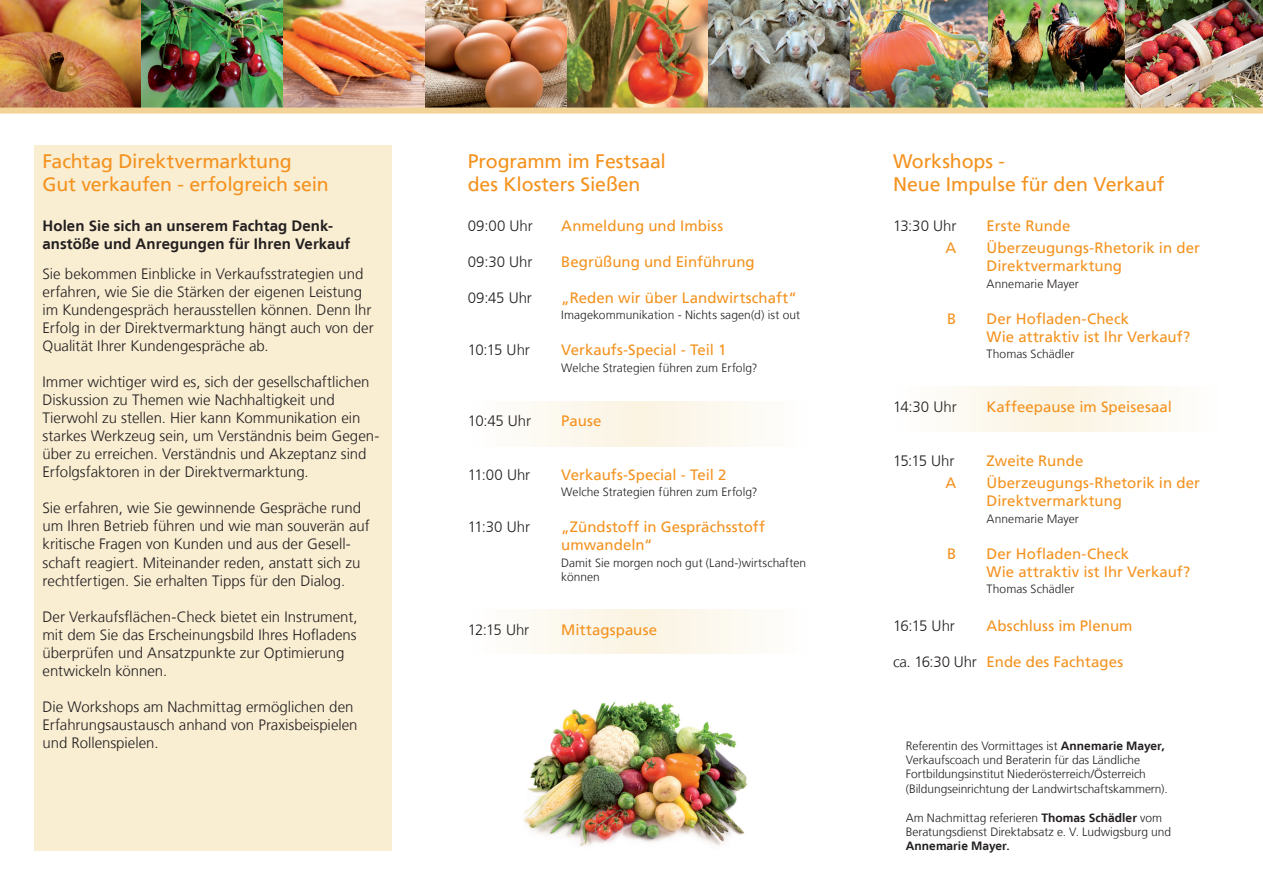
<style>
.page{position:relative;width:1263px;height:893px;background:#fff}
.page>*{position:absolute;margin:0;border:0;box-sizing:border-box;transform-origin:0 0}
.t1{font:19.5px/23.4px "Frutiger LT";letter-spacing:-.005em;color:#f4921e}
.t2{font:300 15px/18px "Frutiger LT";color:#231f20}
.t3{font:15px/18px "Frutiger LT";letter-spacing:.005em;color:#f4921e}
.t4{font:700 15px/18px "Frutiger LT";letter-spacing:.005em;color:#231f20}
.t5{font:300 12px/14.4px "Frutiger LT";color:#231f20}
.t6{font:700 12px "Frutiger LT";color:#231f20}
.s1{font-weight:300;color:#231f20}
.s2{font-weight:700}
</style>
<div class="page">
<div style="left:468px;top:609px;width:340px;height:44px;background:linear-gradient(to right,#fcf9f0,#fcf9f0)"></div>
<div style="left:893px;top:386px;width:327px;height:46px;background:linear-gradient(to bottom,#fcf9f0,#fcf9f0)"></div>
<div style="left:468px;top:401px;width:340px;height:45px;background:linear-gradient(to right,#fcf9f0,#fcf9f0)"></div>
<img style="left:524px;top:700px;width:224px;height:146px">
<img style="left:0;top:0;width:142px;height:108px">
<img style="left:142px;top:0;width:141px;height:108px">
<img style="left:283px;top:0;width:426px;height:108px">
<img style="left:709px;top:0;width:141px;height:108px">
<img style="left:850px;top:0;width:413px;height:108px">
<div style="left:0;top:108px;width:1263px;height:6px;background:#f2d498"></div>
<div style="left:34px;top:145px;width:357px;height:705px;background:#f9edd2"></div>
<h1 class="t1" style="left:43px;top:149px;width:288px">Fachtag Direktvermarktung<br>Gut verkaufen - erfolgreich sein</h1>
<p class="t4" style="left:43px;top:217px;width:309px">Holen Sie sich an unserem Fachtag Denk&shy;anstöße und Anregungen für Ihren Verkauf</p>
<p class="t2" style="left:43px;top:265px;width:333px">Sie bekommen Einblicke in Verkaufsstrategien und erfahren, wie Sie die Stärken der eigenen Leistung im Kundengespräch herausstellen können. Denn Ihr Erfolg in der Direktvermarktung hängt auch von der Qualität Ihrer Kundengespräche ab.</p>
<p class="t2" style="left:43px;top:373px;width:338px">Immer wichtiger wird es, sich der gesellschaft lichen Diskussion zu Themen wie Nachhaltigkeit und<br>Tier wohl zu stellen. Hier kann Kommunikation ein starkes Werkzeug sein, um Verständnis beim Gegen&shy;über zu erreichen. Verständnis und Akzeptanz sind Erfolgsfaktoren in der Direktvermarktung.</p>
<p class="t2" style="left:43px;top:499px;width:329px">Sie erfahren, wie Sie gewinnende Gespräche rund um Ihren Betrieb führen und wie man souverän auf kritische Fragen von Kunden und aus der Gesell&shy;schaft reagiert. Miteinander reden, anstatt sich zu rechtfertigen. Sie erhalten Tipps für den Dialog.</p>
<p class="t2" style="left:43px;top:607px;width:317px">Der Verkaufsflächen-Check bietet ein Instrument, mit dem Sie das Erscheinungsbild Ihres Hofladens überprüfen und Ansatzpunkte zur Optimierung entwickeln können.</p>
<p class="t2" style="left:43px;top:697px;width:317px">Die Workshops am Nachmittag ermöglichen den<br>Erfahrungsaustausch anhand von Praxisbeispielen und Rollenspielen.</p>
<h1 class="t1" style="left:468px;top:149px;width:200px">Programm im Festsaal des Klosters Sießen</h1>
<p class="t2" style="left:468px;top:217px;width:67px">09:00 Uhr</p>
<p class="t3" style="left:561px;top:217px;width:163px">Anmeldung und Imbiss</p>
<p class="t2" style="left:468px;top:253px;width:66px">09:30 Uhr</p>
<p class="t3" style="left:561px;top:253px;width:195px">Begrüßung und Einführung</p>
<p class="t2" style="left:468px;top:289px;width:66px">09:45 Uhr</p>
<p class="t3" style="left:561px;top:289px;width:237px">„Reden wir über Landwirtschaft“</p>
<p class="t5" style="left:561px;top:308px;width:240px">Imagekommunikation - Nichts sagen(d) ist out</p>
<p class="t2" style="left:468px;top:341px;width:64px">10:15 Uhr</p>
<p class="t3" style="left:561px;top:341px;width:167px">Verkaufs-Special - Teil 1</p>
<p class="t5" style="left:561px;top:361px;width:198px">Welche Strategien führen zum Erfolg?</p>
<p class="t2" style="left:468px;top:412px;width:65px">10:45 Uhr</p>
<p class="t3" style="left:561px;top:412px;width:42px">Pause</p>
<p class="t2" style="left:468px;top:466px;width:64px">11:00 Uhr</p>
<p class="t3" style="left:561px;top:466px;width:167px">Verkaufs-Special - Teil 2</p>
<p class="t5" style="left:561px;top:485px;width:198px">Welche Strategien führen zum Erfolg?</p>
<p class="t2" style="left:468px;top:518px;width:64px">11:30 Uhr</p>
<p class="t3" style="left:561px;top:518px;width:205px">„Zündstoff in Gesprächsstoff umwandeln“</p>
<p class="t5" style="left:561px;top:556px;width:246px">Damit Sie morgen noch gut (Land-)wirtschaften können</p>
<p class="t2" style="left:468px;top:621px;width:63px">12:15 Uhr</p>
<p class="t3" style="left:561px;top:621px;width:97px">Mittagspause</p>
<h1 class="t1" style="left:893px;top:149px;width:273px">Workshops -<br>Neue Impulse für den Verkauf</h1>
<p class="t2" style="left:893px;top:217px;width:65px">13:30 Uhr</p>
<p class="t3" style="left:986px;top:217px;width:85px">Erste Runde</p>
<p class="t3" style="left:945px;top:239px;width:12px">A</p>
<p class="t3" style="left:986px;top:239px;width:215px">Überzeugungs-Rhetorik in der<br>Direktvermarktung</p>
<p class="t5" style="left:986px;top:276px;width:94px">Annemarie Mayer</p>
<p class="t3" style="left:947px;top:309px;width:11px">B</p>
<p class="t3" style="left:986px;top:309px;width:205px">Der Hofladen-Check<br>Wie attraktiv ist Ihr Verkauf?</p>
<p class="t5" style="left:986px;top:347px;width:89px">Thomas Schädler</p>
<p class="t2" style="left:893px;top:398px;width:65px">14:30 Uhr</p>
<p class="t3" style="left:986px;top:398px;width:187px">Kaffeepause im Speisesaal</p>
<p class="t2" style="left:893px;top:452px;width:63px">15:15 Uhr</p>
<p class="t3" style="left:986px;top:452px;width:98px">Zweite Runde</p>
<p class="t3" style="left:945px;top:474px;width:12px">A</p>
<p class="t3" style="left:986px;top:474px;width:215px">Überzeugungs-Rhetorik in der<br>Direktvermarktung</p>
<p class="t5" style="left:986px;top:512px;width:94px">Annemarie Mayer</p>
<p class="t3" style="left:947px;top:545px;width:11px">B</p>
<p class="t3" style="left:986px;top:545px;width:205px">Der Hofladen-Check<br>Wie attraktiv ist Ihr Verkauf?</p>
<p class="t5" style="left:986px;top:582px;width:89px">Thomas Schädler</p>
<p class="t2" style="left:893px;top:617px;width:63px">16:15 Uhr</p>
<p class="t3" style="left:986px;top:617px;width:147px">Abschluss im Plenum</p>
<p class="t3" style="left:893px;top:653px;width:232px"><span class="s1">ca. 16:30 Uhr</span> Ende des Fachtages</p>
<p class="t5" style="left:906px;top:738px;width:263px">Referentin des Vormittages ist <span class="s2">Annemarie Mayer, </span>Verkaufscoach und Beraterin für das Ländliche Fortbildungsinstitut Niederösterreich/Österreich (Bildungseinrichtung der Landwirtschaftskammern).</p>
<p class="t5" style="left:906px;top:810px;width:267px">Am Nachmittag referieren <span class="s2">Thomas Schädler</span> vom<br>Beratungsdienst Direktabsatz e. V. Ludwigsburg und</p>
<p class="t6" style="left:906px;top:839px;width:105px">Annemarie Mayer.</p>
</div>
